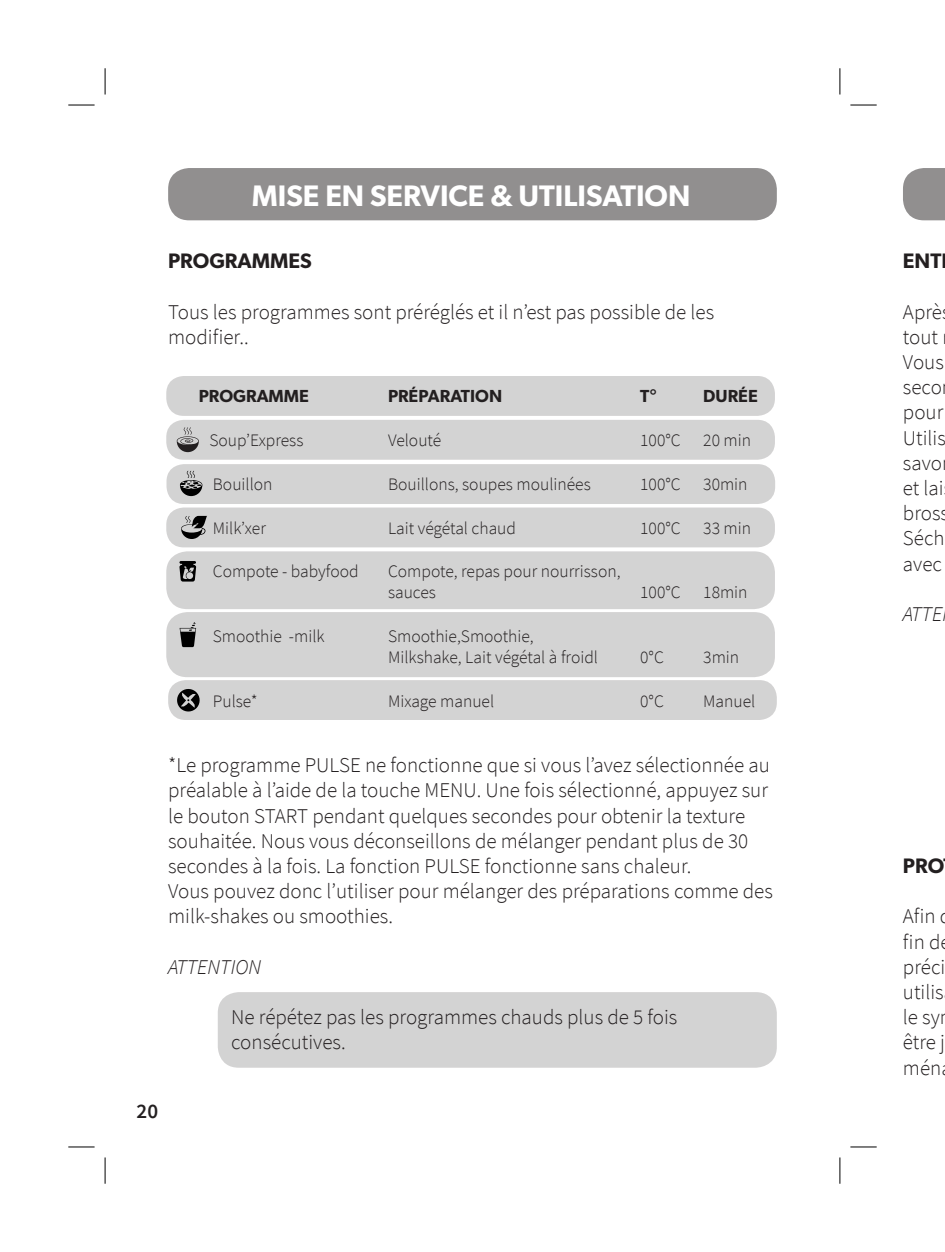
<style>
.page{position:relative;width:945px;height:1252px;background:#fff}
.page>*{position:absolute;margin:0;border:0;box-sizing:border-box;transform-origin:0 0}
.t1{font:600 29.75px "Gibson";color:#fff}
.t2{font:300 21px/25.2px "Source Sans Pro";color:#231f20}
.t3{font:600 21px "Gibson";color:#231f20}
.t4{font:italic 300 21px "Source Sans Pro";color:#231f20}
.t5{font:600 21px "Source Sans Pro";color:#231f20}
.t6{font:300 17.5px/21px "Source Sans Pro";color:#231f20}
.t7{font:600 17.5px "Gibson";color:#231f20}
</style>
<div class="page">
<svg style="left:903px;top:168px;width:41px;height:52px;background:#999898"></svg>
<div style="left:168px;top:168px;width:608px;height:52px;background:#918f8f;border-radius:21px"></div>
<div style="left:218px;top:992px;width:558px;height:76px;background:#d3d3d3;border-radius:21px"></div>
<div style="left:166px;top:376px;width:608px;height:40px;background:#d3d3d3;border-radius:17px"></div>
<div style="left:166px;top:420px;width:608px;height:40px;background:#d3d3d3;border-radius:17px"></div>
<div style="left:166px;top:464px;width:609px;height:40px;background:#d3d3d3;border-radius:17px"></div>
<div style="left:166px;top:507px;width:608px;height:40px;background:#d3d3d3;border-radius:17px"></div>
<div style="left:166px;top:551px;width:608px;height:58px;background:#d3d3d3;border-radius:21px"></div>
<div style="left:166px;top:612px;width:608px;height:65px;background:#d3d3d3;border-radius:21px"></div>
<div style="left:168px;top:680px;width:608px;height:40px;background:#d3d3d3;border-radius:17px"></div>
<svg style="left:177px;top:427px;width:22px;height:25px"></svg>
<svg style="left:180px;top:470px;width:22px;height:26px"></svg>
<svg style="left:179px;top:561px;width:17px;height:20px"></svg>
<svg style="left:179px;top:622px;width:17px;height:25px"></svg>
<svg style="left:177px;top:689px;width:23px;height:23px"></svg>
<svg style="left:181px;top:516px;width:26px;height:23px"></svg>
<svg style="left:68px;top:105px;width:26px;height:1px"></svg>
<svg style="left:850px;top:105px;width:26px;height:1px"></svg>
<svg style="left:68px;top:1146px;width:26px;height:1px"></svg>
<svg style="left:850px;top:1146px;width:26px;height:1px"></svg>
<svg style="left:105px;top:68px;width:1px;height:27px"></svg>
<svg style="left:105px;top:1157px;width:1px;height:26px"></svg>
<svg style="left:839px;top:68px;width:1px;height:27px"></svg>
<svg style="left:839px;top:1157px;width:1px;height:26px"></svg>
<h1 class="t1" style="left:252px;top:178px;width:440px">MISE EN SERVICE &amp; UTILISATION</h1>
<p class="t3" style="left:168px;top:248px;width:145px">PROGRAMMES</p>
<p class="t2" style="left:168px;top:299px;width:547px">Tous les programmes sont préréglés et il n’est pas possible de les modifier..</p>
<p class="t7" style="left:199px;top:386px;width:112px">PROGRAMME</p>
<p class="t7" style="left:388px;top:386px;width:116px">PRÉPARATION</p>
<p class="t7" style="left:640px;top:386px;width:18px">T°</p>
<p class="t7" style="left:703px;top:386px;width:56px">DURÉE</p>
<p class="t6" style="left:209px;top:430px;width:95px">Soup’Express</p>
<p class="t6" style="left:388px;top:430px;width:55px">Velouté</p>
<p class="t6" style="left:640px;top:430px;width:42px">100°C</p>
<p class="t6" style="left:703px;top:430px;width:49px">20 min</p>
<p class="t6" style="left:213px;top:473px;width:61px">Bouillon</p>
<p class="t6" style="left:388px;top:473px;width:204px">Bouillons, soupes moulinées</p>
<p class="t6" style="left:640px;top:473px;width:42px">100°C</p>
<p class="t6" style="left:703px;top:473px;width:46px">30min</p>
<p class="t6" style="left:213px;top:517px;width:55px">Milk’xer</p>
<p class="t6" style="left:388px;top:517px;width:129px">Lait végétal chaud</p>
<p class="t6" style="left:640px;top:517px;width:42px">100°C</p>
<p class="t6" style="left:703px;top:517px;width:49px">33 min</p>
<p class="t6" style="left:213px;top:561px;width:147px">Compote - babyfood</p>
<p class="t6" style="left:388px;top:561px;width:234px">Compote, repas pour nourrisson, sauces</p>
<p class="t6" style="left:640px;top:582px;width:42px">100°C</p>
<p class="t6" style="left:703px;top:582px;width:46px">18min</p>
<p class="t6" style="left:213px;top:626px;width:113px">Smoothie -milk</p>
<p class="t6" style="left:388px;top:626px;width:211px">Smoothie,Smoothie,<br>Milkshake, Lait végétal à froidl</p>
<p class="t6" style="left:640px;top:647px;width:25px">0°C</p>
<p class="t6" style="left:703px;top:647px;width:37px">3min</p>
<p class="t6" style="left:213px;top:690px;width:46px">Pulse*</p>
<p class="t6" style="left:388px;top:690px;width:108px">Mixage manuel</p>
<p class="t6" style="left:640px;top:690px;width:25px">0°C</p>
<p class="t6" style="left:703px;top:690px;width:54px">Manuel</p>
<p class="t2" style="left:168px;top:753px;width:606px">*Le programme PULSE ne fonctionne que si vous l’avez sélectionnée au préalable à l’aide de la touche MENU. Une fois sélectionné, appuyez sur le bouton START pendant quelques secondes pour obtenir la texture souhaitée. Nous vous déconseillons de mélanger pendant plus de 30 secondes à la fois. La fonction PULSE fonctionne sans chaleur.<br>Vous pouvez donc l’utiliser pour mélanger des préparations comme des milk-shakes ou smoothies.</p>
<p class="t4" style="left:168px;top:954px;width:94px">ATTENTION</p>
<p class="t2" style="left:231px;top:1005px;width:447px">Ne répétez pas les programmes chauds plus de 5 fois consécutives.</p>
<p class="t5" style="left:137px;top:1097px;width:23px">20</p>
<p class="t3" style="left:902px;top:248px;width:40px">ENT</p>
<p class="t2" style="left:902px;top:299px;width:48px">Aprè tout<br>Vous seco pour<br>Utilis savo et lai bross<br>Séch avec</p>
<p class="t4" style="left:902px;top:601px;width:41px">ATTE</p>
<p class="t3" style="left:902px;top:853px;width:43px">PRO</p>
<p class="t2" style="left:902px;top:904px;width:44px">Afin fin d préci utilis le sy être j mén</p>
</div>
